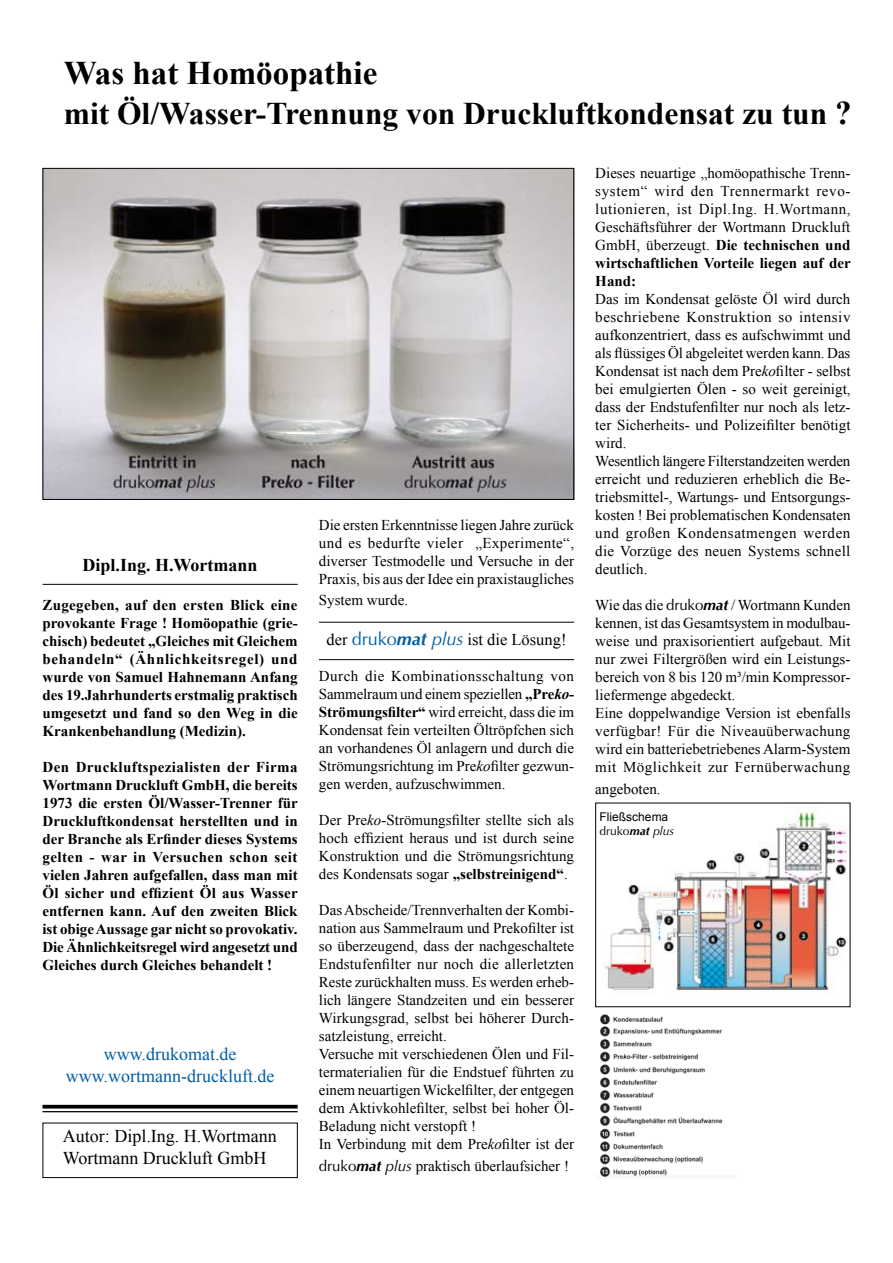
<style>
.page{position:relative;width:893px;height:1263px;background:#fff}
.page>*{position:absolute;margin:0;border:0;box-sizing:border-box;transform-origin:0 0}
.t1{font:700 33px "Times New Roman";color:#000}
.t2{font:700 31.5px "Times New Roman";color:#000}
.t3{font:18px/21.6px "Times New Roman";color:#000}
.t4{font:18px/21.6px "Times New Roman";color:#005ea8;text-align:center}
.t5{font:700 18px "Times New Roman";color:#000}
.t6{font:16.5px "Times New Roman";color:#000}
.t7{font:15px/18px "Times New Roman";color:#000;text-align:justify}
.t8{font:700 15px/18px "Times New Roman";color:#000;text-align:justify}
.t9{font:12px "Optima";color:#000}
.t10{font:12px "Arial";color:#000}
.s1{font-size:33px}
.s2{font-family:"Optima";font-size:18px;color:#005ea8}
.s3{font-family:"Optima";font-weight:700;font-style:italic;font-size:18px;color:#005ea8}
.s4{font-family:"Optima";font-style:italic;font-size:18px;color:#005ea8}
.s5{font-weight:700}
.s6{font-weight:700;font-style:italic}
.s7{font-style:italic}
.s8{font-family:"Optima"}
.s9{font-family:"Optima";font-weight:700;font-style:italic}
.s10{font-family:"Optima";font-style:italic}
</style>
<div class="page">
<img style="left:45px;top:170px;width:527px;height:328px">
<hr style="left:43px;top:1105px;width:255px;height:3px;background:#000">
<hr style="left:43px;top:1111px;width:255px;height:1px;background:#000">
<hr style="left:43px;top:584px;width:255px;height:1px;background:#000">
<div style="left:43px;top:1123px;width:255px;height:55px;border:1px solid #000"></div>
<hr style="left:319px;top:622px;width:255px;height:1px;background:#000">
<hr style="left:319px;top:659px;width:255px;height:1px;background:#000">
<img style="left:605px;top:807px;width:243px;height:190px">
<img style="left:600px;top:1014px;width:123px;height:163px">
<h1 class="t1" style="left:64px;top:50px;width:315px">Was hat Homöopathie</h1>
<h2 class="t2" style="left:64px;top:91px;width:789px">mit Öl/Wasser-Trennung von Druckluftkondensat zu tun <span class="s1">?</span></h2>
<p class="t5" style="left:83px;top:552px;width:177px">Dipl.Ing. H.Wortmann</p>
<p class="t8" style="left:43px;top:596px;width:257px">Zugegeben, auf den ersten Blick eine provokante Frage ! Homöopathie (grie&shy;chisch) bedeutet „Gleiches mit Gleichem behandeln“ (Ähnlichkeitsregel) und wurde von Samuel Hahnemann Anfang des 19.Jahrhunderts erstmalig praktisch umgesetzt und fand so den Weg in die Krankenbehandlung (Medizin).</p>
<p class="t8" style="left:43px;top:758px;width:257px">Den Druckluftspezialisten der Firma Wortmann Druckluft GmbH, die bereits 1973 die ersten Öl/Wasser-Trenner für Druckluftkondensat herstellten und in der Branche als Erfinder dieses Systems gelten - war in Versuchen schon seit vielen Jahren aufgefallen, dass man mit Öl sicher und effizient Öl aus Wasser entfernen kann. Auf den zweiten Blick ist obige Aussage gar nicht so provokativ.<br>Die Ähnlichkeitsregel wird angesetzt und Gleiches durch Gleiches behandelt !</p>
<p class="t4" style="left:66px;top:1043px;width:210px">www.drukomat.de www.wortmann-druckluft.de</p>
<p class="t3" style="left:63px;top:1125px;width:216px">Autor: Dipl.Ing. H.Wortmann<br>Wortmann Druckluft GmbH</p>
<p class="t7" style="left:319px;top:515px;width:257px">Die ersten Erkenntnisse liegen Jahre zurück und es bedurfte vieler „Experimente“, diverser Testmodelle und Versuche in der Praxis, bis aus der Idee ein praxistaugliches</p>
<p class="t7" style="left:319px;top:591px;width:91px">System wurde.</p>
<p class="t6" style="left:326px;top:628px;width:242px">der <span class="s2">druko</span><span class="s3">mat</span> <span class="s4">plus</span> ist die Lösung!</p>
<p class="t7" style="left:319px;top:667px;width:257px">Durch die Kombinationsschaltung von Sammelraum und einem speziellen <span class="s5">„Pre</span><span class="s6">ko</span><span class="s5">-Strömungsfilter“</span> wird erreicht, dass die im Kondensat fein verteilten Öltröpfchen sich an vorhandenes Öl anlagern und durch die Strömungsrichtung im Pre<span class="s7">ko</span>filter gezwun&shy;gen werden, aufzuschwimmen.</p>
<p class="t7" style="left:319px;top:811px;width:257px">Der Pre<span class="s7">ko</span>-Strömungsfilter stellte sich als hoch effizient heraus und ist durch seine Konstruktion und die Strömungsrichtung des Kondensats sogar <span class="s5">„selbstreinigend“</span>.</p>
<p class="t7" style="left:319px;top:901px;width:257px;text-align:left">Das Abscheide/Trennverhalten der Kombi&shy;nation aus Sammelraum und Prekofilter ist so überzeugend, dass der nachgeschaltete Endstufenfilter nur noch die allerletzten Reste zurückhalten muss. Es werden erheb&shy;lich längere Standzeiten und ein besserer Wirkungsgrad, selbst bei höherer Durch&shy;satzleistung, erreicht.<br>Versuche mit verschiedenen Ölen und Fil&shy;termaterialien für die Endstuef führten zu einem neuartigen Wickelfilter, der entgegen dem Aktivkohlefilter, selbst bei hoher Öl-Beladung nicht verstopft !<br>In Verbindung mit dem Pre<span class="s7">ko</span>filter ist der</p>
<p class="t7" style="left:319px;top:1156px;width:252px"><span class="s8">druko</span><span class="s9">mat</span> <span class="s10">plus</span> praktisch überlaufsicher !</p>
<p class="t7" style="left:595px;top:164px;width:257px">Dieses neuartige „homöopathische Trenn&shy;system“ wird den Trennermarkt revo&shy;lutionieren, ist Dipl.Ing. H.Wortmann, Geschäftsführer der Wortmann Druckluft GmbH, überzeugt. <span class="s5">Die technischen und wirtschaftlichen Vorteile liegen auf der Hand:</span></p>
<p class="t7" style="left:595px;top:290px;width:257px;text-align:left">Das im Kondensat gelöste Öl wird durch beschriebene Konstruktion so intensiv aufkonzentriert, dass es aufschwimmt und als flüssiges Öl abgeleitet werden kann. Das Kondensat ist nach dem Pre<span class="s7">ko</span>filter - selbst bei emulgierten Ölen - so weit gereinigt, dass der Endstufenfilter nur noch als letz&shy;ter Sicherheits- und Polizeifilter benötigt wird.<br>Wesentlich längere Filterstandzeiten werden erreicht und reduzieren erheblich die Be&shy;triebsmittel-, Wartungs- und Entsorgungs&shy;kosten ! Bei problematischen Kondensaten und großen Kondensatmengen werden die Vorzüge des neuen Systems schnell deutlich.</p>
<p class="t7" style="left:595px;top:596px;width:257px;text-align:left">Wie das die <span class="s8">druko</span><span class="s9">mat</span> / Wortmann Kunden kennen, ist das Gesamtsystem in modulbau&shy;weise und praxisorientiert aufgebaut. Mit nur zwei Filtergrößen wird ein Leistungs&shy;bereich von 8 bis 120 m³/min Kompressor&shy;liefermenge abgedeckt.<br>Eine doppelwandige Version ist ebenfalls verfügbar! Für die Niveauüberwachung wird ein batteriebetriebenes Alarm-System mit Möglichkeit zur Fernüberwachung</p>
<p class="t7" style="left:595px;top:780px;width:67px">angeboten.</p>
<p class="t10" style="left:600px;top:809px;width:70px">Fließschema</p>
<p class="t9" style="left:600px;top:824px;width:76px">druko<span class="s6">mat</span> <span class="s7">plus</span></p>
</div>
